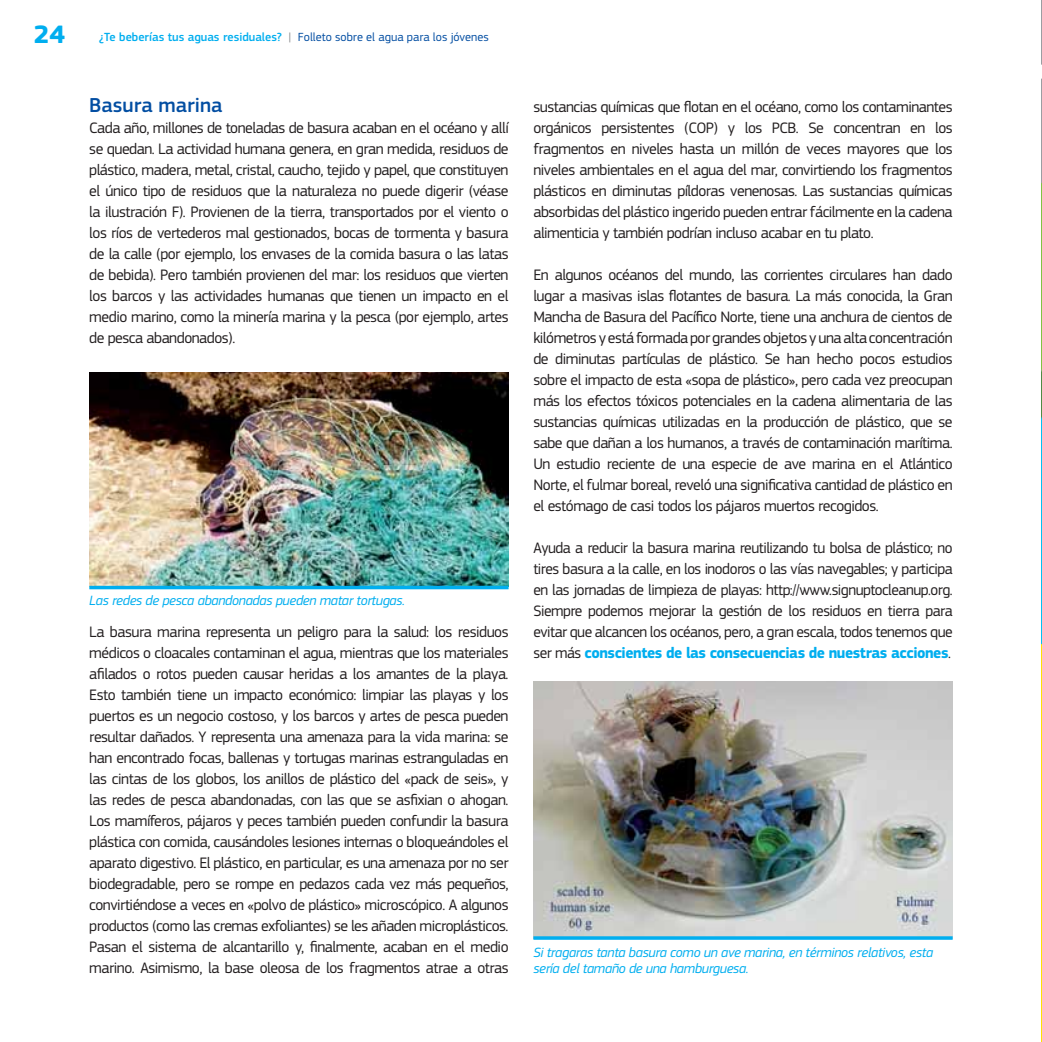
<style>
.page{position:relative;width:1042px;height:1042px;background:#fff}
.page>*{position:absolute;margin:0;border:0;box-sizing:border-box;transform-origin:0 0}
.t1{font:700 26.25px "EC Square Sans Pro";color:#00aeef}
.t2{font:500 21px "EC Square Sans Pro";color:#034ea2}
.t3{font:15.75px/21px "EC Square Sans Pro";letter-spacing:-.03em;color:#231f20;text-align:justify}
.t4{font:italic 14px/15.8px "EC Square Sans Pro";letter-spacing:-.02em;color:#00aeef}
.t5{font:12.25px "EC Square Sans Pro";color:#034ea2}
.s1{font-weight:500;color:#00aeef}
.s2{color:#808285}
.s3{font-weight:700;color:#00aeef}
</style>
<div class="page">
<img style="left:89px;top:372px;width:419px;height:214px">
<img style="left:533px;top:681px;width:419px;height:255px">
<svg style="left:1041px;top:0;width:1px;height:1042px"></svg>
<hr style="left:1041px;top:571px;width:1px;height:177px;background:#cfedfc">
<hr style="left:89px;top:586px;width:419px;height:3px;background:#00aeef">
<svg style="left:533px;top:936px;width:419px;height:4px"></svg>
<h1 class="t1" style="left:34px;top:24px;width:33px">24</h1>
<p class="t5" style="left:99px;top:32px;width:391px"><span class="s1">¿Te beberías tus aguas residuales?</span> <span class="s2">|</span> Folleto sobre el agua para los jóvenes</p>
<h2 class="t2" style="left:89px;top:97px;width:135px">Basura marina</h2>
<p class="t3" style="left:89px;top:119px;width:421px">Cada año, millones de toneladas de basura acaban en el océano y allí se quedan. La actividad humana genera, en gran medida, residuos de plástico, madera, metal, cristal, caucho, tejido y papel, que constituyen el único tipo de residuos que la naturaleza no puede digerir (véase la ilustración F). Provienen de la tierra, transportados por el viento o los ríos de vertederos mal gestionados, bocas de tormenta y basura de la calle (por ejemplo, los envases de la comida basura o las latas de bebida). Pero también provienen del mar: los residuos que vierten los barcos y las actividades humanas que tienen un impacto en el medio marino, como la minería marina y la pesca (por ejemplo, artes de pesca abandonados).</p>
<p class="t4" style="left:89px;top:594px;width:317px">Las redes de pesca abandonadas pueden matar tortugas.</p>
<p class="t3" style="left:89px;top:623px;width:421px">La basura marina representa un peligro para la salud: los residuos médicos o cloacales contaminan el agua, mientras que los materiales afilados o rotos pueden causar heridas a los amantes de la playa.<br>Esto también tiene un impacto económico: limpiar las playas y los puertos es un negocio costoso, y los barcos y artes de pesca pueden resultar dañados. Y representa una amenaza para la vida marina: se han encontrado focas, ballenas y tortugas marinas estranguladas en las cintas de los globos, los anillos de plástico del «pack de seis», y las redes de pesca abandonadas, con las que se asfixian o ahogan.<br>Los mamíferos, pájaros y peces también pueden confundir la basura plástica con comida, causándoles lesiones internas o bloqueándoles el aparato digestivo. El plástico, en particular, es una amenaza por no ser biodegradable, pero se rompe en pedazos cada vez más pequeños, convirtiéndose a veces en «polvo de plástico» microscópico. A algunos productos (como las cremas exfoliantes) se les añaden microplásticos.<br>Pasan el sistema de alcantarillo y, finalmente, acaban en el medio marino. Asimismo, la base oleosa de los fragmentos atrae a otras</p>
<p class="t3" style="left:533px;top:98px;width:421px">sustancias químicas que flotan en el océano, como los contaminantes orgánicos persistentes (COP) y los PCB. Se concentran en los fragmentos en niveles hasta un millón de veces mayores que los niveles ambientales en el agua del mar, convirtiendo los fragmentos plásticos en diminutas píldoras venenosas. Las sustancias químicas absorbidas del plástico ingerido pueden entrar fácilmente en la cadena alimenticia y también podrían incluso acabar en tu plato.</p>
<p class="t3" style="left:533px;top:266px;width:421px">En algunos océanos del mundo, las corrientes circulares han dado lugar a masivas islas flotantes de basura. La más conocida, la Gran Mancha de Basura del Pacífico Norte, tiene una anchura de cientos de kilómetros y está formada por grandes objetos y una alta concentración de diminutas partículas de plástico. Se han hecho pocos estudios sobre el impacto de esta «sopa de plástico», pero cada vez preocupan más los efectos tóxicos potenciales en la cadena alimentaria de las sustancias químicas utilizadas en la producción de plástico, que se sabe que dañan a los humanos, a través de contaminación marítima.<br>Un estudio reciente de una especie de ave marina en el Atlántico Norte, el fulmar boreal, reveló una significativa cantidad de plástico en el estómago de casi todos los pájaros muertos recogidos.</p>
<p class="t3" style="left:533px;top:539px;width:421px">Ayuda a reducir la basura marina reutilizando tu bolsa de plástico; no tires basura a la calle, en los inodoros o las vías navegables; y participa en las jornadas de limpieza de playas: http://www.signuptocleanup.org.<br>Siempre podemos mejorar la gestión de los residuos en tierra para evitar que alcancen los océanos, pero, a gran escala, todos tenemos que ser más <span class="s3">conscientes de las consecuencias de nuestras acciones</span>.</p>
<p class="t4" style="left:533px;top:946px;width:401px">Si tragaras tanta basura como un ave marina, en términos relativos, esta sería del tamaño de una hamburguesa.</p>
</div>
